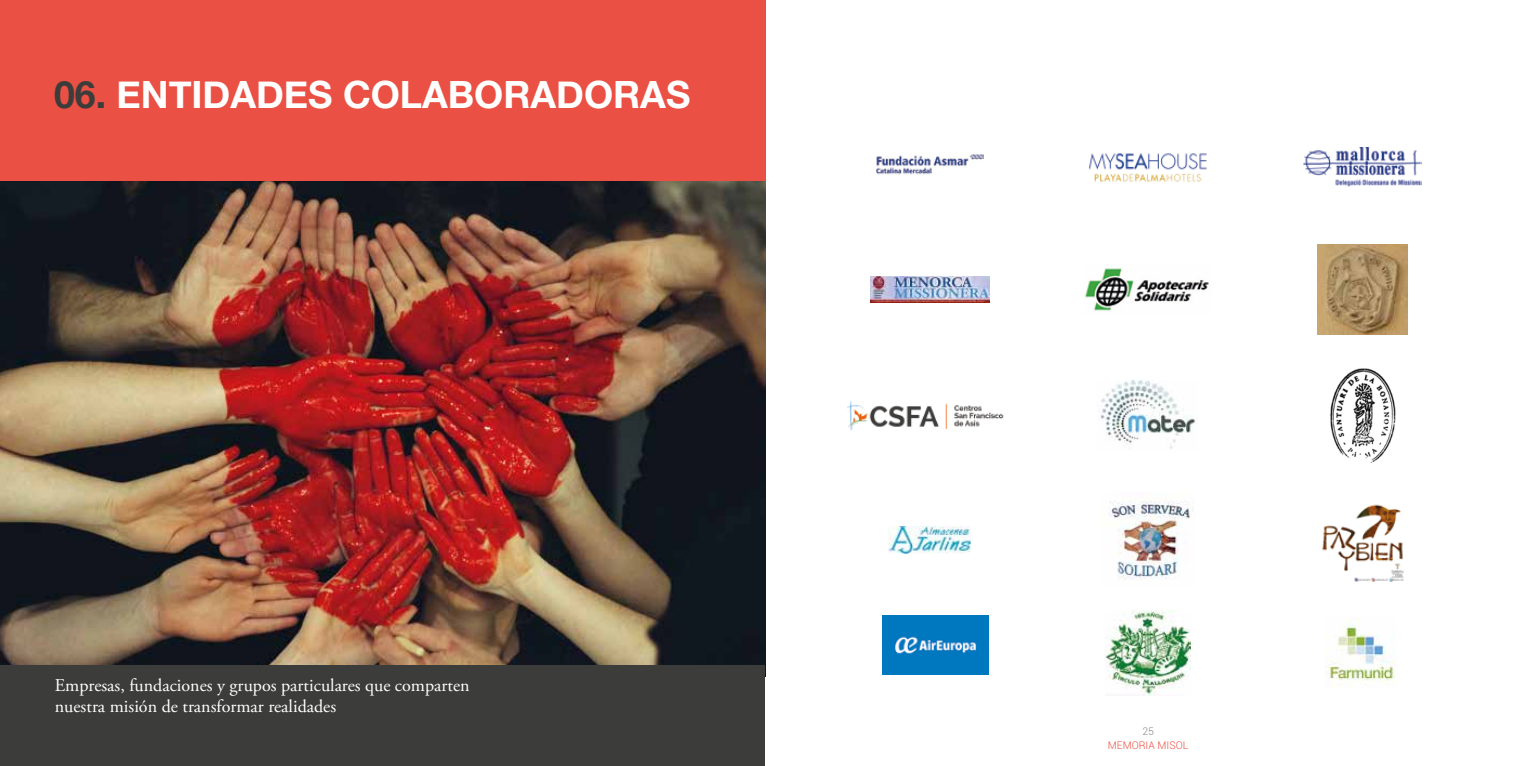
<style>
.page{position:relative;width:1531px;height:766px;background:#fff}
.page>*{position:absolute;margin:0;border:0;box-sizing:border-box;transform-origin:0 0}
.t1{font:700 37.5px "Helvetica Neue";color:#fff}
.t2{font:18px/20.7px "Adobe Garamond Pro";color:#fff}
.t3{font:300 10.5px "Roboto";color:#ea5043}
.t4{font:300 10.5px "Roboto";color:#878787}
.s1{color:#3c3c3b}
</style>
<div class="page">
<img style="left:0;top:181px;width:765px;height:484px">
<div style="left:0;top:665px;width:765px;height:100px;background:#3c3c3b"></div>
<div style="left:0;top:0;width:765px;height:181px;background:#ea5043"></div>
<img style="left:876px;top:154px;width:107px;height:21px">
<img style="left:847px;top:401px;width:157px;height:30px">
<img style="left:870px;top:277px;width:119px;height:25px">
<img style="left:889px;top:526px;width:81px;height:27px">
<img style="left:882px;top:615px;width:106px;height:58px">
<img style="left:1326px;top:617px;width:69px;height:70px">
<img style="left:1105px;top:610px;width:86px;height:85px">
<img style="left:1089px;top:153px;width:118px;height:29px">
<img style="left:1097px;top:380px;width:99px;height:69px">
<img style="left:1085px;top:268px;width:124px;height:43px">
<img style="left:1109px;top:501px;width:85px;height:79px">
<img style="left:1303px;top:148px;width:118px;height:38px">
<img style="left:1330px;top:368px;width:66px;height:95px">
<img style="left:1317px;top:244px;width:90px;height:90px">
<img style="left:1322px;top:504px;width:82px;height:78px">
<h1 class="t1" style="left:54px;top:65px;width:638px"><span class="s1">06.</span> ENTIDADES COLABORADORAS</h1>
<p class="t2" style="left:55px;top:675px;width:416px">Empresas, fundaciones y grupos particulares que comparten nuestra misión de transformar realidades</p>
<p class="t4" style="left:1142px;top:724px;width:13px">25</p>
<p class="t3" style="left:1108px;top:737px;width:82px">MEMORIA MISOL</p>
</div>
